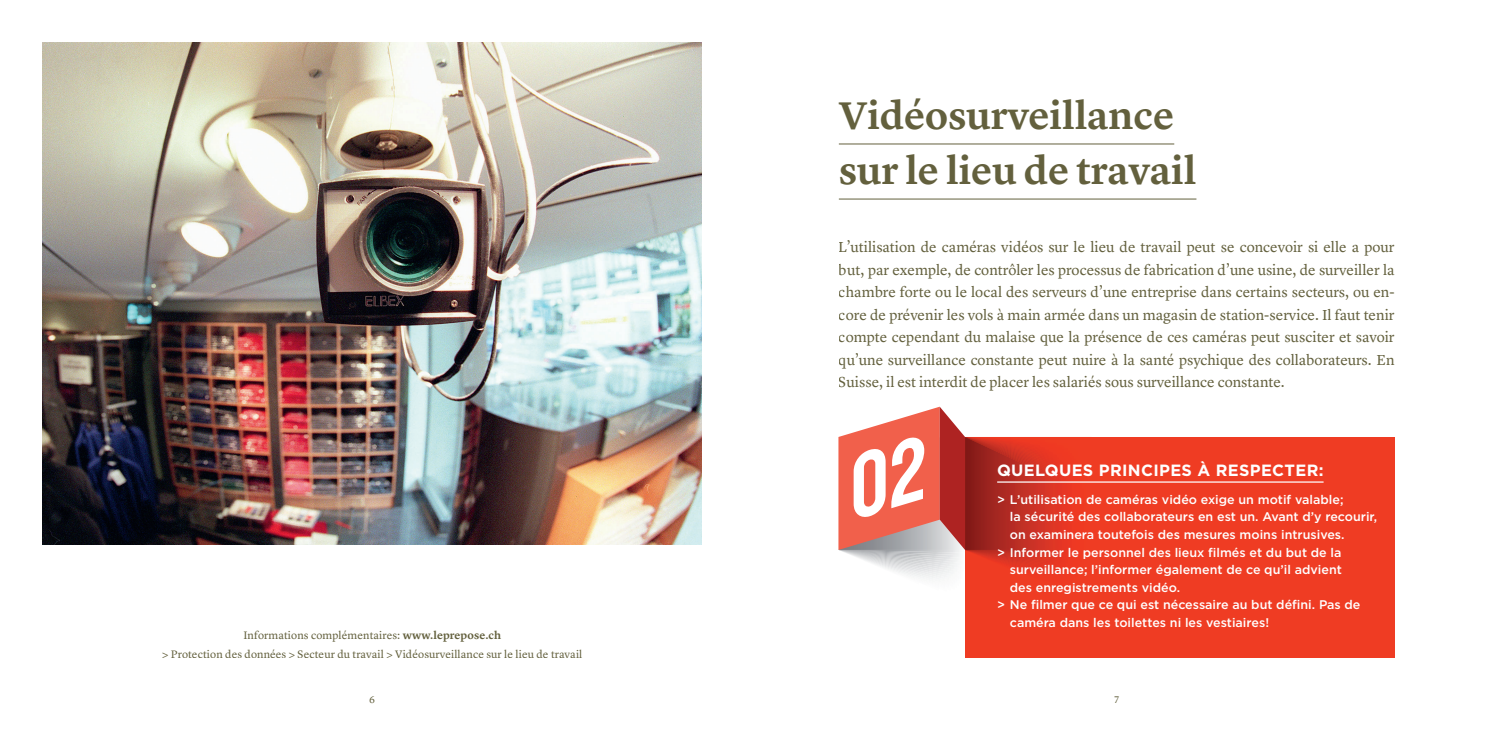
<style>
.page{position:relative;width:1489px;height:745px;background:#fff}
.page>*{position:absolute;margin:0;border:0;box-sizing:border-box;transform-origin:0 0}
.t1{font:600 40px/55px "Lyon Text";letter-spacing:-.005em;color:#63603d}
.t2{font:700 16.25px "Gotham";letter-spacing:.02em;color:#fff}
.t3{font:15px/22.5px "Lyon Text";color:#63603d;text-align:justify}
.t4{font:500 12.5px "Gotham";color:#fff}
.t5{font:11.25px/18.8px "Lyon Text";letter-spacing:.01em;color:#63603d;text-align:center}
.t6{font:10px "Lyon Text";color:#63603d}
.s1{font-weight:600}
</style>
<div class="page">
<img style="left:43px;top:43px;width:659px;height:501px">
<div style="left:965px;top:436px;width:429px;height:221px;background:#ef3c23"></div>
<svg style="left:838px;top:406px;width:253px;height:173px"></svg>
<hr style="left:997px;top:481px;width:326px;height:1px;background:#fff">
<hr style="left:838px;top:143px;width:336px;height:1px;background:#63603d">
<hr style="left:838px;top:198px;width:358px;height:1px;background:#63603d">
<h1 class="t1" style="left:838px;top:85px;width:359px">Vidéosurveillance sur le lieu de travail</h1>
<p class="t3" style="left:838px;top:234px;width:557px">L’utilisation de caméras vidéos sur le lieu de travail peut se concevoir si elle a pour but, par exemple, de contrôler les processus de fabrication d’une usine, de surveiller la chambre forte ou le local des serveurs d’une entreprise dans certains secteurs, ou en&shy;core de prévenir les vols à main armée dans un magasin de station-service. Il faut tenir compte cependant du malaise que la présence de ces caméras peut susciter et savoir qu’une surveillance constante peut nuire à la santé psychique des collaborateurs. En Suisse, il est interdit de placer les salariés sous surveillance constante.</p>
<p class="t5" style="left:162px;top:624px;width:422px">Informations complémentaires: <span class="s1">www.leprepose.ch<br></span>&gt; Protection des données &gt; Secteur du travail &gt; Vidéosurveillance sur le lieu de travail</p>
<p class="t2" style="left:997px;top:459px;width:328px">QUELQUES PRINCIPES À RESPECTER:</p>
<p class="t4" style="left:997px;top:491px;width:348px">&gt; L’utilisation de caméras vidéo exige un motif valable;</p>
<p class="t4" style="left:1009px;top:508px;width:368px">la sécurité des collaborateurs en est un. Avant d’y recourir,</p>
<p class="t4" style="left:1009px;top:526px;width:336px">on examinera toutefois des mesures moins intrusives.</p>
<p class="t4" style="left:997px;top:543px;width:346px">&gt; Informer le personnel des lieux filmés et du but de la</p>
<p class="t4" style="left:1009px;top:561px;width:333px">surveillance; l’informer également de ce qu’il advient</p>
<p class="t4" style="left:1009px;top:578px;width:172px">des enregistrements vidéo.</p>
<p class="t4" style="left:997px;top:596px;width:365px">&gt; Ne filmer que ce qui est nécessaire au but défini. Pas de</p>
<p class="t4" style="left:1009px;top:613px;width:261px">caméra dans les toilettes ni les vestiaires!</p>
<p class="t6" style="left:369px;top:691px;width:7px">6</p>
<p class="t6" style="left:1114px;top:691px;width:6px">7</p>
</div>
